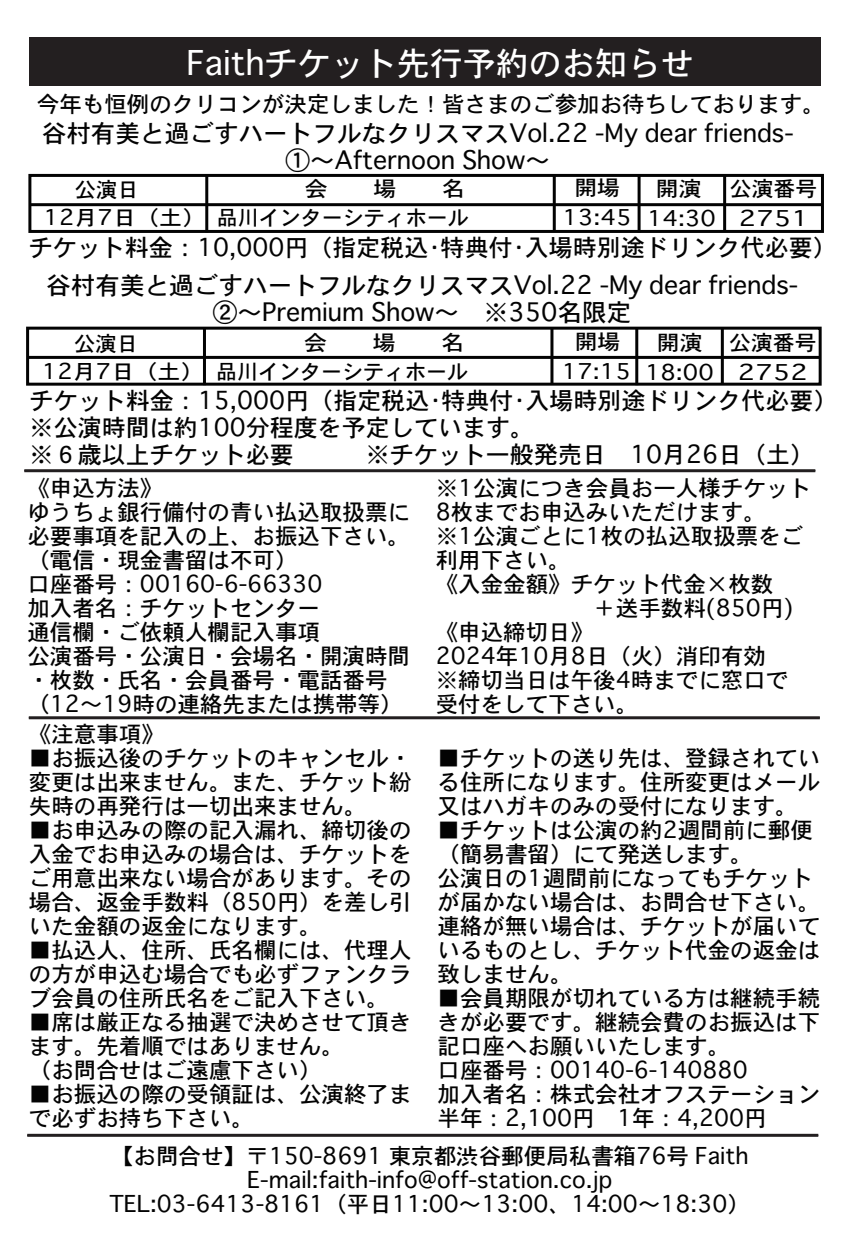
<style>
.page{position:relative;width:851px;height:1259px;background:#fff}
.page>*{position:absolute;margin:0;border:0;box-sizing:border-box;transform-origin:0 0}
.t1{font:33px "Osaka";color:#fff}
.t2{font:24.6px/27px "Osaka";color:#030303;text-align:center}
.t3{font:24px/27px "Osaka";color:#030303}
.t4{font:22.5px/24px "Osaka";color:#030303}
.t5{font:21px "Osaka";color:#000;scale:1.1 1}
.t6{font:21px "Osaka";color:#030303;scale:1.09 1}
.t7{font:21px "Osaka";color:#000;scale:1.04 1}
.t8{font:21px "Osaka";color:#000}
</style>
<div class="page">
<hr style="left:29px;top:716px;width:790px;height:3px;background:#231f20">
<hr style="left:27px;top:1133px;width:791px;height:3px;background:#231f20">
<hr style="left:24px;top:469px;width:791px;height:3px;background:#231f20">
<div style="left:28px;top:174px;width:795px;height:59px;border:3px solid #030303"></div>
<hr style="left:30px;top:203px;width:791px;height:3px;background:#030303">
<hr style="left:205px;top:175px;width:3px;height:57px;background:#030303">
<hr style="left:552px;top:175px;width:3px;height:57px;background:#030303">
<hr style="left:637px;top:175px;width:3px;height:57px;background:#030303">
<hr style="left:723px;top:175px;width:3px;height:56px;background:#030303">
<div style="left:26px;top:327px;width:795px;height:59px;border:3px solid #030303"></div>
<hr style="left:27px;top:356px;width:792px;height:3px;background:#030303">
<hr style="left:203px;top:328px;width:3px;height:57px;background:#030303">
<hr style="left:550px;top:327px;width:3px;height:57px;background:#030303">
<hr style="left:635px;top:328px;width:3px;height:57px;background:#030303">
<hr style="left:720px;top:328px;width:3px;height:56px;background:#030303">
<div style="left:29px;top:37px;width:791px;height:49px;background:#231f20"></div>
<h1 class="t1" style="left:186px;top:42px;width:509px">Faithチケット先行予約のお知らせ</h1>
<p class="t4" style="left:37px;top:91px;width:789px">今年も恒例のクリコンが決定しました！皆さまのご参加お待ちしております。</p>
<p class="t2" style="left:42px;top:119px;width:753px">谷村有美と過ごすハートフルなクリスマスVol.22 -My dear friends-<br>①～Afternoon Show～</p>
<p class="t8" style="left:75px;top:176px;width:65px">公演日</p>
<p class="t6" style="left:574px;top:174px;width:43px">開場</p>
<p class="t6" style="left:655px;top:175px;width:43px">開演</p>
<p class="t7" style="left:729px;top:175px;width:85px">公演番号</p>
<p class="t5" style="left:44px;top:204px;width:388px">12月7日（土）品川インターシティホール</p>
<p class="t5" style="left:562px;top:205px;width:225px">13:45 14:30 2751</p>
<p class="t3" style="left:29px;top:233px;width:809px">チケット料金：10,000円（指定税込･特典付･入場時別途ドリンク代必要）</p>
<p class="t2" style="left:46px;top:271px;width:753px">谷村有美と過ごすハートフルなクリスマスVol.22 -My dear friends-<br>②～Premium Show～　※350名限定</p>
<p class="t8" style="left:74px;top:330px;width:65px">公演日</p>
<p class="t6" style="left:574px;top:328px;width:43px">開場</p>
<p class="t6" style="left:656px;top:328px;width:43px">開演</p>
<p class="t7" style="left:729px;top:328px;width:85px">公演番号</p>
<p class="t5" style="left:42px;top:358px;width:389px">12月7日（土）品川インターシティホール</p>
<p class="t5" style="left:562px;top:358px;width:225px">17:15 18:00 2752</p>
<p class="t3" style="left:30px;top:386px;width:809px">チケット料金：15,000円（指定税込･特典付･入場時別途ドリンク代必要）※公演時間は約100分程度を予定しています。<br>※６歳以上チケット必要　　　※チケット一般発売日　10月26日（土）</p>
<p class="t4" style="left:27px;top:475px;width:384px">《申込方法》<br>ゆうちょ銀行備付の青い払込取扱票に必要事項を記入の上、お振込下さい。（電信・現金書留は不可）<br>口座番号：00160-6-66330<br>加入者名：チケットセンター<br>通信欄・ご依頼人欄記入事項<br>公演番号・公演日・会場名・開演時間・枚数・氏名・会員番号・電話番号（12～19時の連絡先または携帯等）</p>
<p class="t4" style="left:435px;top:475px;width:377px">※1公演につき会員お一人様チケット<br>8枚までお申込みいただけます。<br>※1公演ごとに1枚の払込取扱票をご利用下さい。<br>《入金金額》チケット代金×枚数<br>　　　　　　　＋送手数料(850円)《申込締切日》<br>2024年10月8日（火）消印有効<br>※締切当日は午後4時までに窓口で受付をして下さい。</p>
<p class="t4" style="left:29px;top:721px;width:136px">《注意事項》</p>
<p class="t4" style="left:29px;top:745px;width:384px;text-align:justify">■お振込後のチケットのキャンセル・変更は出来ません。また、チケット紛失時の再発行は一切出来ません。</p>
<p class="t4" style="left:29px;top:817px;width:384px;text-align:justify">■お申込みの際の記入漏れ、締切後の入金でお申込みの場合は、チケットをご用意出来ない場合があります。その場合、返金手数料（850円）を差し引いた金額の返金になります。</p>
<p class="t4" style="left:29px;top:937px;width:384px;text-align:justify">■払込人、住所、氏名欄には、代理人の方が申込む場合でも必ずファンクラブ会員の住所氏名をご記入下さい。</p>
<p class="t4" style="left:29px;top:1009px;width:384px">■席は厳正なる抽選で決めさせて頂きます。先着順ではありません。<br>（お問合せはご遠慮下さい）</p>
<p class="t4" style="left:29px;top:1081px;width:384px">■お振込の際の受領証は、公演終了まで必ずお持ち下さい。</p>
<p class="t4" style="left:437px;top:745px;width:384px;text-align:justify">■チケットの送り先は、登録されている住所になります。住所変更はメール又はハガキのみの受付になります。</p>
<p class="t4" style="left:437px;top:817px;width:384px">■チケットは公演の約2週間前に郵便（簡易書留）にて発送します。<br>公演日の1週間前になってもチケットが届かない場合は、お問合せ下さい。連絡が無い場合は、チケットが届いているものとし、チケット代金の返金は致しません。</p>
<p class="t4" style="left:437px;top:985px;width:384px">■会員期限が切れている方は継続手続きが必要です。継続会費のお振込は下記口座へお願いいたします。<br>口座番号：00140-6-140880<br>加入者名：株式会社オフステーション半年：2,100円　1年：4,200円</p>
<p class="t4" style="left:109px;top:1143px;width:642px;text-align:center">【お問合せ】〒150-8691 東京都渋谷郵便局私書箱76号 Faith<br>E-mail:faith-info@off-station.co.jp<br>TEL:03-6413-8161（平日11:00～13:00、14:00～18:30）</p>
</div>
